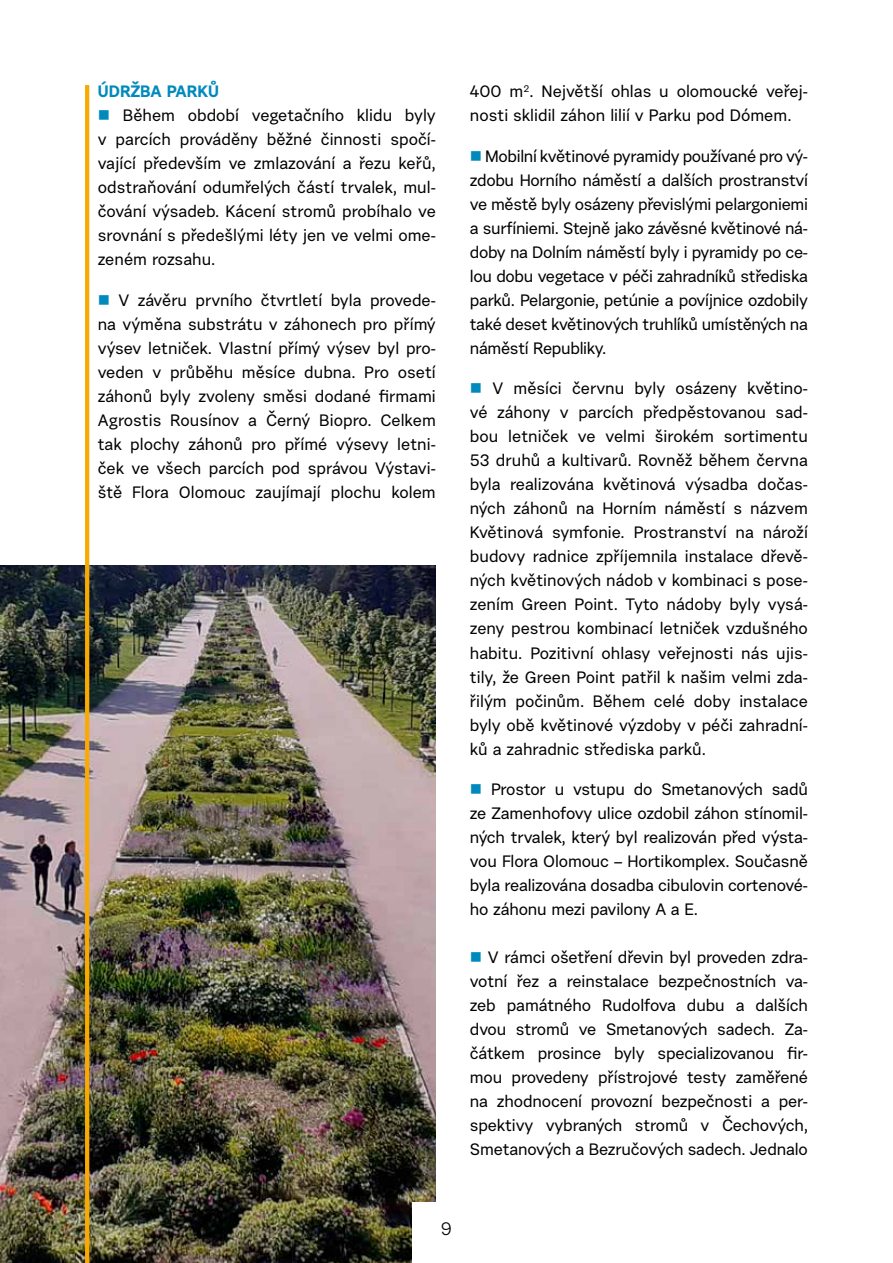
<style>
.page{position:relative;width:893px;height:1263px;background:#fff}
.page>*{position:absolute;margin:0;border:0;box-sizing:border-box;transform-origin:0 0}
.t1{font:18px "Urban Grotesk Me Bl";color:#000}
.t2{font:16.5px/24px "Urban Grotesk Me Bl";letter-spacing:-.01em;color:#000;text-align:justify}
.t3{font:700 16.5px "Urban Grotesk Re Bo";color:#008abc}
.s1{color:#008abc}
</style>
<div class="page">
<img style="left:0;top:566px;width:436px;height:697px">
<hr style="left:85px;top:85px;width:4px;height:1178px;background:#f8aa03">
<img style="left:95px;top:566px;width:341px;height:612px">
<div style="left:412px;top:1202px;width:64px;height:61px;background:#fff"></div>
<p class="t3" style="left:98px;top:81px;width:123px">ÚDRŽBA PARKŮ</p>
<p class="t2" style="left:98px;top:103px;width:340px"><span class="s1">■</span> Během období vegetačního klidu byly v parcích prováděny běžné činnosti spočí&shy;vající především ve zmlazování a řezu keřů, odstraňování odumřelých částí trvalek, mul&shy;čování výsadeb. Kácení stromů probíhalo ve srovnání s předešlými léty jen ve velmi ome&shy;zeném rozsahu.</p>
<p class="t2" style="left:98px;top:288px;width:340px"><span class="s1">■</span> V závěru prvního čtvrtletí byla provede&shy;na výměna substrátu v záhonech pro přímý výsev letniček. Vlastní přímý výsev byl pro&shy;veden v průběhu měsíce dubna. pro osetí záhonů byly zvoleny směsi dodané firmami agrostis rousínov a černý Biopro. Celkem tak plochy záhonů pro přímé výsevy letni&shy;ček ve všech parcích pod správou Výstavi&shy;ště Flora olomouc zaujímají plochu kolem</p>
<p class="t2" style="left:470px;top:79px;width:340px">400 m<sup>2</sup>. největší ohlas u olomoucké veřej&shy;nosti sklidil záhon lilií v parku pod Dómem.</p>
<p class="t2" style="left:470px;top:144px;width:340px"><span class="s1">■</span> Mobilní květinové pyramidy používané pro vý&shy;zdobu Horního náměstí a dalších prostranství ve městě byly osázeny převislými pelargoniemi a surfíniemi. Stejně jako závěsné květinové ná&shy;doby na Dolním náměstí byly i pyramidy po ce&shy;lou dobu vegetace v péči zahradníků střediska parků. pelargonie, petúnie a povíjnice ozdobily také deset květinových truhlíků umístěných na náměstí republiky.</p>
<p class="t2" style="left:470px;top:376px;width:340px"><span class="s1">■</span> V měsíci červnu byly osázeny květino&shy;vé záhony v parcích předpěstovanou sad&shy;bou letniček ve velmi širokém sortimentu 53 druhů a kultivarů. rovněž během června byla realizována květinová výsadba dočas&shy;ných záhonů na Horním náměstí s názvem Květinová symfonie. prostranství na nároží budovy radnice zpříjemnila instalace dřevě&shy;ných květinových nádob v kombinaci s pose&shy;zením Green point. Tyto nádoby byly vysá&shy;zeny pestrou kombinací letniček vzdušného habitu. pozitivní ohlasy veřejnosti nás ujis&shy;tily, že Green point patřil k našim velmi zda&shy;řilým počinům. Během celé doby instalace byly obě květinové výzdoby v péči zahradní&shy;ků a zahradnic střediska parků.</p>
<p class="t2" style="left:470px;top:777px;width:340px"><span class="s1">■</span> prostor u vstupu do Smetanových sadů ze zamenhofovy ulice ozdobil záhon stínomil&shy;ných trvalek, který byl realizován před výsta&shy;vou Flora olomouc – Hortikomplex. Současně byla realizována dosadba cibulovin cortenové&shy;ho záhonu mezi pavilony a a E.</p>
<p class="t2" style="left:470px;top:945px;width:340px"><span class="s1">■</span> V rámci ošetření dřevin byl proveden zdra&shy;votní řez a reinstalace bezpečnostních va&shy;zeb památného rudolfova dubu a dalších dvou stromů ve Smetanových sadech. za&shy;čátkem prosince byly specializovanou fir&shy;mou provedeny přístrojové testy zaměřené na zhodnocení provozní bezpečnosti a per&shy;spektivy vybraných stromů v čechových, Smetanových a Bezručových sadech. Jednalo</p>
<p class="t1" style="left:441px;top:1220px;width:13px">9<sup>9</sup></p>
</div>
